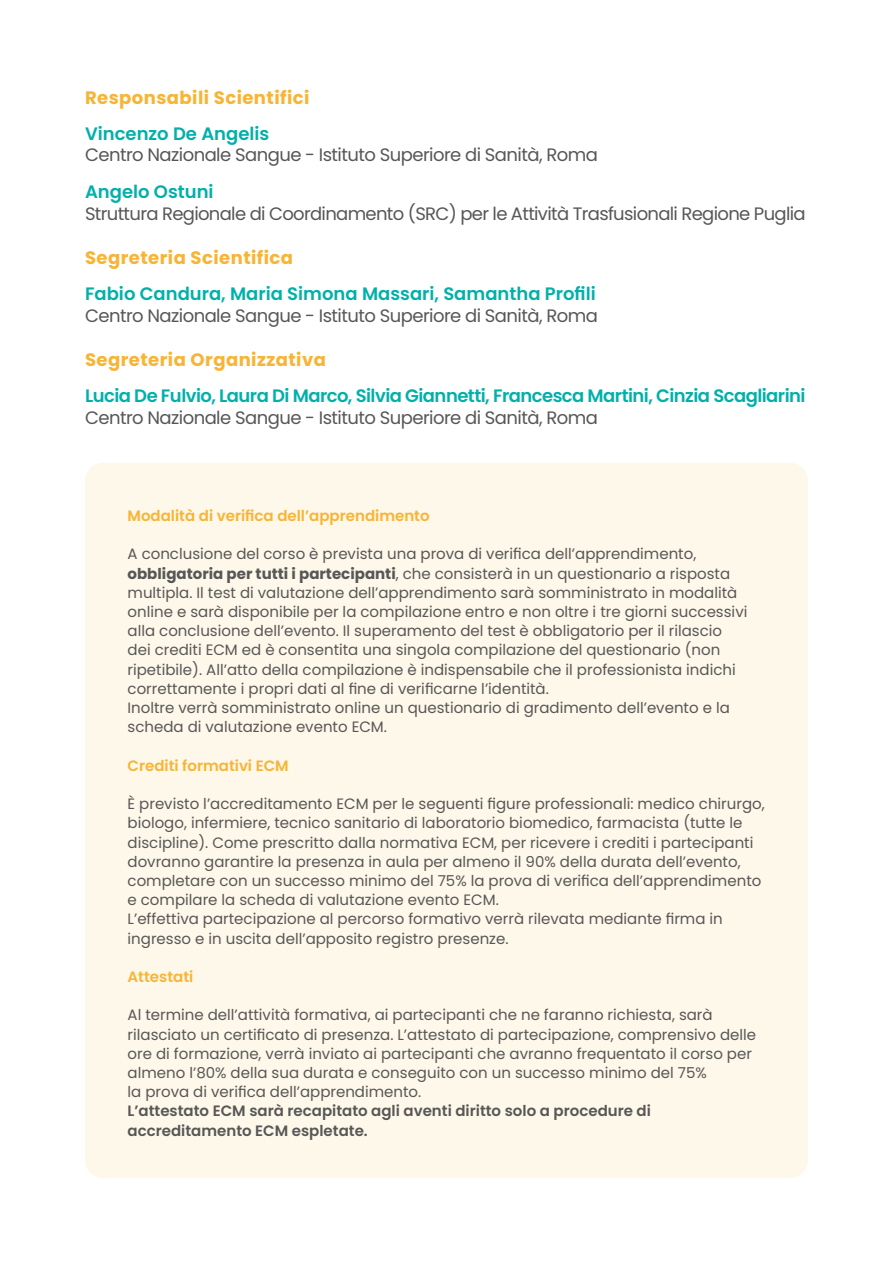
<style>
.page{position:relative;width:893px;height:1263px;background:#fff}
.page>*{position:absolute;margin:0;border:0;box-sizing:border-box;transform-origin:0 0}
.t1{font:18px "Poppins";letter-spacing:-.03em;color:#575756}
.t2{font:600 18px "Poppins";letter-spacing:-.03em;color:#00b0ab}
.t3{font:600 18px "Poppins";color:#00b0ab}
.t4{font:700 18px "Poppins";letter-spacing:.025em;color:#f8b434}
.t5{font:15px/19.2px "Poppins";color:#575756}
.t6{font:600 15px/19.2px "Poppins";color:#575756}
.t7{font:600 15px "Poppins";color:#f8b434}
.s1{font-weight:700}
</style>
<div class="page">
<div style="left:85px;top:463px;width:723px;height:715px;background:#fef8eb;border-radius:18px"></div>
<p class="t4" style="left:85px;top:87px;width:226px">Responsabili Scientifici</p>
<p class="t3" style="left:85px;top:123px;width:186px">Vincenzo De Angelis</p>
<p class="t1" style="left:85px;top:145px;width:514px">Centro Nazionale Sangue - Istituto Superiore di Sanità, Roma</p>
<p class="t3" style="left:85px;top:182px;width:130px">Angelo Ostuni</p>
<p class="t1" style="left:85px;top:203px;width:722px">Struttura Regionale di Coordinamento (SRC) per le Attività Trasfusionali Regione Puglia</p>
<p class="t4" style="left:85px;top:248px;width:210px">Segreteria Scientifica</p>
<p class="t3" style="left:85px;top:284px;width:512px">Fabio Candura, Maria Simona Massari, Samantha Profili</p>
<p class="t1" style="left:85px;top:305px;width:514px">Centro Nazionale Sangue - Istituto Superiore di Sanità, Roma</p>
<p class="t4" style="left:85px;top:350px;width:242px">Segreteria Organizzativa</p>
<p class="t2" style="left:85px;top:386px;width:722px">Lucia De Fulvio, Laura Di Marco, Silvia Giannetti, Francesca Martini, Cinzia Scagliarini</p>
<p class="t1" style="left:85px;top:407px;width:514px">Centro Nazionale Sangue - Istituto Superiore di Sanità, Roma</p>
<p class="t7" style="left:128px;top:507px;width:304px">Modalità di verifica dell’apprendimento</p>
<p class="t5" style="left:128px;top:545px;width:621px">A conclusione del corso è prevista una prova di verifica dell’apprendimento, <span class="s1">obbligatoria per tutti i partecipanti</span>, che consisterà in un questionario a risposta multipla. Il test di valutazione dell’apprendimento sarà somministrato in modalità online e sarà disponibile per la compilazione entro e non oltre i tre giorni successivi alla conclusione dell’evento. Il superamento del test è obbligatorio per il rilascio dei crediti ECM ed è consentita una singola compilazione del questionario (non ripetibile). All’atto della compilazione è indispensabile che il professionista indichi correttamente i propri dati al fine di verificarne l’identità.<br>Inoltre verrà somministrato online un questionario di gradimento dell’evento e la scheda di valutazione evento ECM.</p>
<p class="t7" style="left:128px;top:757px;width:163px">Crediti formativi ECM</p>
<p class="t5" style="left:128px;top:794px;width:639px">È previsto l’accreditamento ECM per le seguenti figure professionali: medico chirurgo, biologo, infermiere, tecnico sanitario di laboratorio biomedico, farmacista (tutte le discipline). Come prescritto dalla normativa ECM, per ricevere i crediti i partecipanti dovranno garantire la presenza in aula per almeno il 90% della durata dell’evento, completare con un successo minimo del 75% la prova di verifica dell’apprendimento e compilare la scheda di valutazione evento ECM.<br>L’effettiva partecipazione al percorso formativo verrà rilevata mediante firma in ingresso e in uscita dell’apposito registro presenze.</p>
<p class="t7" style="left:128px;top:968px;width:67px">Attestati</p>
<p class="t5" style="left:128px;top:1005px;width:630px">Al termine dell’attività formativa, ai partecipanti che ne faranno richiesta, sarà rilasciato un certificato di presenza. L’attestato di partecipazione, comprensivo delle ore di formazione, verrà inviato ai partecipanti che avranno frequentato il corso per almeno l’80% della sua durata e conseguito con un successo minimo del 75%<br>la prova di verifica dell’apprendimento.</p>
<p class="t6" style="left:128px;top:1101px;width:525px">L’attestato ECM sarà recapitato agli aventi diritto solo a procedure di accreditamento ECM espletate.</p>
</div>
